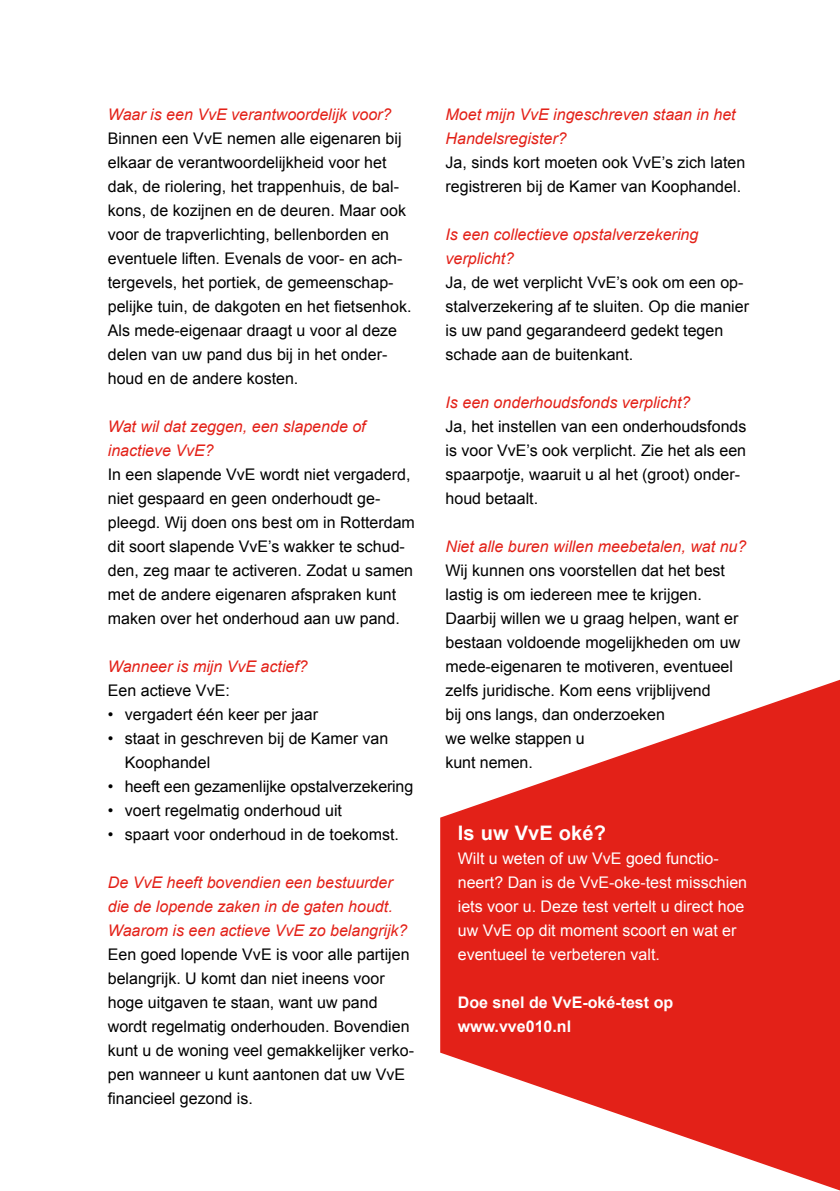
<style>
.page{position:relative;width:840px;height:1191px;background:#fff}
.page>*{position:absolute;margin:0;border:0;box-sizing:border-box;transform-origin:0 0}
.t1{font:700 20px "Arial";letter-spacing:.01em;color:#fff}
.t2{font:16px/24px "Arial";color:#000}
.t3{font:italic 16px/24px "Arial";color:#e32118}
.t4{font:16px/24px "Arial";color:#fff}
.t5{font:700 16px/24px "Arial";color:#fff}
</style>
<div class="page">
<svg style="left:440px;top:680px;width:399px;height:510px;fill:#e32118"></svg>
<p class="t3" style="left:108px;top:102px;width:285px">Waar is een VvE verantwoordelijk voor?</p>
<p class="t2" style="left:108px;top:126px;width:305px">Binnen een VvE nemen alle eigenaren bij elkaar de verantwoordelijkheid voor het dak, de riolering, het trappenhuis, de bal&shy;kons, de kozijnen en de deuren. Maar ook voor de trapverlichting, bellenborden en eventuele liften. Evenals de voor- en ach&shy;tergevels, het portiek, de gemeenschap&shy;pelijke tuin, de dakgoten en het fietsenhok.<br>Als mede-eigenaar draagt u voor al deze delen van uw pand dus bij in het onder&shy;houd en de andere kosten.</p>
<p class="t3" style="left:108px;top:414px;width:259px">Wat wil dat zeggen, een slapende of inactieve VvE?</p>
<p class="t2" style="left:108px;top:462px;width:308px">In een slapende VvE wordt niet vergaderd, niet gespaard en geen onderhoudt ge&shy;pleegd. Wij doen ons best om in Rotterdam dit soort slapende VvE’s wakker te schud&shy;den, zeg maar te activeren. Zodat u samen met de andere eigenaren afspraken kunt maken over het onderhoud aan uw pand.</p>
<p class="t3" style="left:108px;top:654px;width:201px">Wanneer is mijn VvE actief?</p>
<p class="t2" style="left:108px;top:678px;width:123px">Een actieve VvE:</p>
<p class="t2" style="left:108px;top:702px;width:211px">• vergadert één keer per jaar</p>
<p class="t2" style="left:125px;top:726px;width:265px;text-indent:-17px">• staat in geschreven bij de Kamer van<br>Koophandel</p>
<p class="t2" style="left:108px;top:774px;width:307px">• heeft een gezamenlijke opstalverzekering</p>
<p class="t2" style="left:108px;top:798px;width:235px">• voert regelmatig onderhoud uit</p>
<p class="t2" style="left:108px;top:822px;width:292px">• spaart voor onderhoud in de toekomst.</p>
<p class="t3" style="left:108px;top:870px;width:301px">De VvE heeft bovendien een bestuurder die de lopende zaken in de gaten houdt.<br>Waarom is een actieve VvE zo belangrijk?</p>
<p class="t2" style="left:108px;top:942px;width:307px">Een goed lopende VvE is voor alle partijen belangrijk. U komt dan niet ineens voor hoge uitgaven te staan, want uw pand wordt regelmatig onderhouden. Bovendien kunt u de woning veel gemakkelijker verko&shy;pen wanneer u kunt aantonen dat uw VvE financieel gezond is.</p>
<p class="t3" style="left:445px;top:102px;width:291px">Moet mijn VvE ingeschreven staan in het<br>Handelsregister?</p>
<p class="t2" style="left:445px;top:150px;width:301px">Ja, sinds kort moeten ook VvE’s zich laten registreren bij de Kamer van Koophandel.</p>
<p class="t3" style="left:445px;top:222px;width:254px">Is een collectieve opstalverzekering verplicht?</p>
<p class="t2" style="left:445px;top:270px;width:305px">Ja, de wet verplicht VvE’s ook om een op&shy;stalverzekering af te sluiten. Op die manier is uw pand gegarandeerd gedekt tegen schade aan de buitenkant.</p>
<p class="t3" style="left:445px;top:390px;width:246px">Is een onderhoudsfonds verplicht?</p>
<p class="t2" style="left:445px;top:414px;width:302px">Ja, het instellen van een onderhoudsfonds is voor VvE’s ook verplicht. Zie het als een spaarpotje, waaruit u al het (groot) onder&shy;houd betaalt.</p>
<p class="t3" style="left:445px;top:534px;width:302px">Niet alle buren willen meebetalen, wat nu?</p>
<p class="t2" style="left:445px;top:558px;width:296px">Wij kunnen ons voorstellen dat het best lastig is om iedereen mee te krijgen.<br>Daarbij willen we u graag helpen, want er bestaan voldoende mogelijkheden om uw mede-eigenaren te motiveren, eventueel zelfs juridische. Kom eens vrijblijvend<br>bij ons langs, dan onderzoeken<br>we welke stappen u<br>kunt nemen.</p>
<p class="t1" style="left:457px;top:822px;width:150px">Is uw VvE oké?</p>
<p class="t4" style="left:457px;top:846px;width:290px">Wilt u weten of uw VvE goed functio&shy;neert? Dan is de VvE-oke-test misschien iets voor u. Deze test vertelt u direct hoe uw VvE op dit moment scoort en wat er eventueel te verbeteren valt.</p>
<p class="t5" style="left:457px;top:990px;width:217px">Doe snel de VvE-oké-test op www.vve010.nl</p>
</div>
